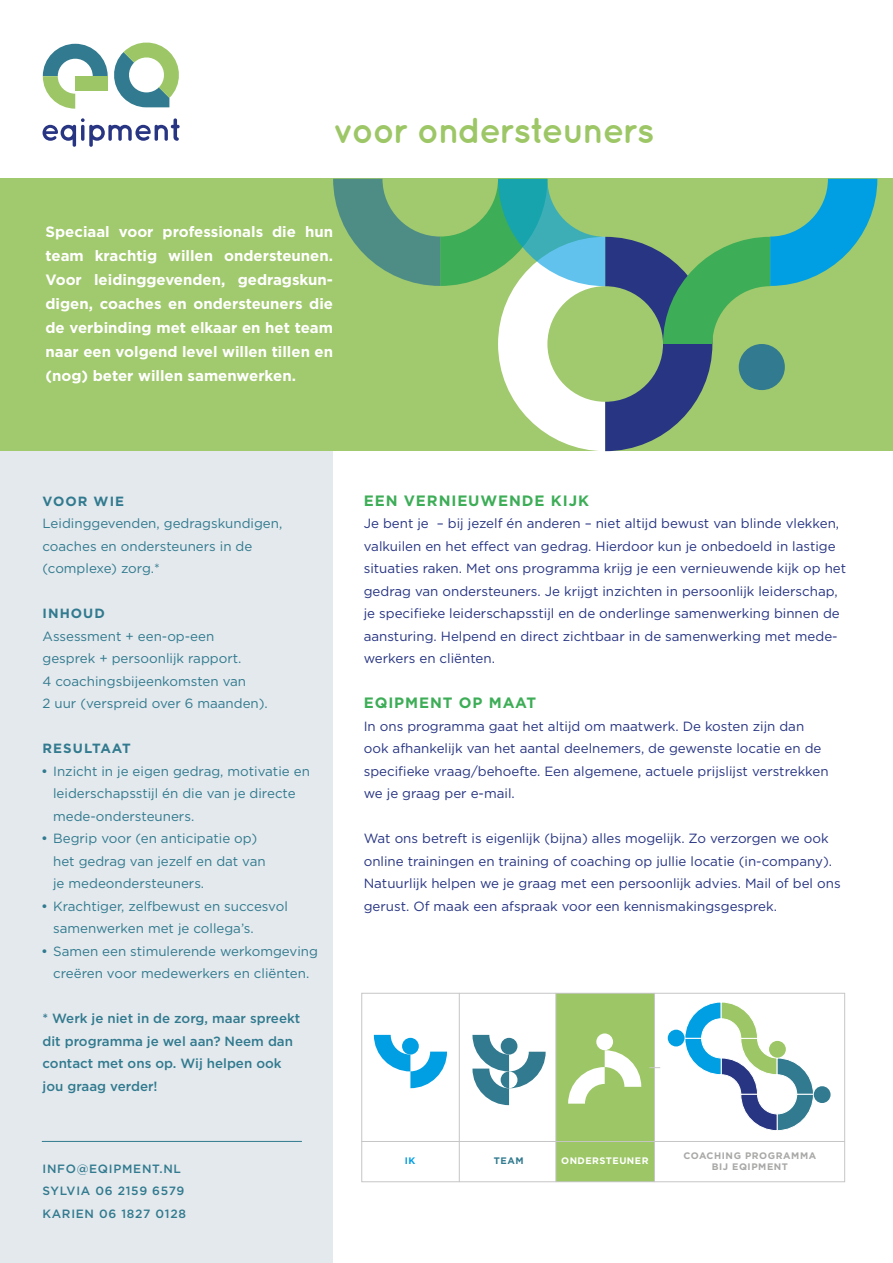
<style>
.page{position:relative;width:893px;height:1263px;background:#fff}
.page>*{position:absolute;margin:0;border:0;box-sizing:border-box;transform-origin:0 0}
.t1{font:700 36px "Quicksand";letter-spacing:-.055em;color:#9dc766}
.t2{font:700 15px/24px "Gotham";color:#fff;text-align:justify}
.t3{font:700 15px "Gotham";letter-spacing:.06em;color:#3dad57}
.t4{font:13.35px/22.5px "Gotham";color:#283583}
.t5{font:13.35px/22.5px "Gotham";color:#317a8f}
.t6{font:500 13.35px/22.5px "Gotham";color:#317a8f}
.t7{font:700 13.35px "Gotham";letter-spacing:.08em;color:#317a8f}
.t8{font:500 12px/22.5px "Gotham";letter-spacing:.06em;color:#317a8f}
.t9{font:700 9.45px/11.4px "Gotham";letter-spacing:.06em;color:#a8a8a7;text-align:center}
.t10{font:700 9.45px "Gotham";letter-spacing:.05em;color:#fff}
.t11{font:700 9.45px "Gotham";color:#317a8f}
.t12{font:700 9.45px "Gotham";color:#009fe3}
</style>
<div class="page">
<div style="left:0;top:179px;width:893px;height:272px;background:#a1c96d"></div>
<div style="left:0;top:451px;width:333px;height:812px;background:#e3e8ed"></div>
<svg style="left:43px;top:42px;width:136px;height:67px"></svg>
<div style="left:75px;top:76px;width:33px;height:14px;background:#9dc766"></div>
<svg style="left:43px;top:118px;width:137px;height:29px"></svg>
<hr style="left:42px;top:1141px;width:260px;height:1px;background:#317a8f">
<svg style="left:333px;top:179px;width:544px;height:272px"></svg>
<div style="left:556px;top:993px;width:99px;height:189px;background:#9dc766"></div>
<div style="left:361px;top:993px;width:484px;height:189px;border:1px solid #c6c6c6"></div>
<svg style="left:472px;top:1035px;width:74px;height:70px"></svg>
<div style="left:501px;top:1038px;width:16px;height:16px;background:#317a8f;border-radius:50%"></div>
<svg style="left:568px;top:1050px;width:73px;height:54px"></svg>
<div style="left:596px;top:1033px;width:17px;height:17px;background:#fff;border-radius:50%"></div>
<svg style="left:374px;top:1035px;width:73px;height:53px"></svg>
<div style="left:402px;top:1038px;width:17px;height:16px;background:#009fe3;border-radius:50%"></div>
<hr style="left:459px;top:993px;width:1px;height:189px;background:#c6c6c6">
<hr style="left:361px;top:1141px;width:484px;height:1px;background:#c6c6c6">
<hr style="left:555px;top:993px;width:1px;height:189px;background:#c6c6c6">
<hr style="left:654px;top:993px;width:1px;height:189px;background:#c6c6c6">
<svg style="left:684px;top:1002px;width:130px;height:129px"></svg>
<div style="left:814px;top:1086px;width:17px;height:17px;background:#317a8f;border-radius:50%"></div>
<div style="left:769px;top:1041px;width:17px;height:17px;background:#9dc766;border-radius:50%"></div>
<div style="left:668px;top:1030px;width:16px;height:16px;background:#009fe3;border-radius:50%"></div>
<h1 class="t1" style="left:333px;top:109px;width:323px">voor ondersteuners</h1>
<p class="t2" style="left:46px;top:219px;width:289px">Speciaal voor professionals die hun team krachtig willen ondersteunen.<br>Voor leidinggevenden, gedragskun&shy;digen, coaches en ondersteuners die de verbinding met elkaar en het team naar een volgend level willen tillen en (nog) beter willen samenwerken.</p>
<p class="t7" style="left:43px;top:493px;width:83px">VOOR WIE</p>
<p class="t5" style="left:43px;top:512px;width:241px">Leidinggevenden, gedragskundigen, coaches en ondersteuners in de (complexe) zorg.*</p>
<p class="t7" style="left:43px;top:606px;width:64px">INHOUD</p>
<p class="t5" style="left:43px;top:624px;width:227px">Assessment + een-op-een gesprek + persoonlijk rapport.<br>4 coachingsbijeenkomsten van<br>2 uur (verspreid over 6 maanden).</p>
<p class="t7" style="left:43px;top:741px;width:90px">RESULTAAT</p>
<p class="t5" style="left:53px;top:759px;width:258px;text-indent:-11px">● Inzicht in je eigen gedrag, motivatie en leiderschapsstijl én die van je directe mede-ondersteuners.</p>
<p class="t5" style="left:53px;top:827px;width:214px;text-indent:-11px">● Begrip voor (en anticipatie op) het gedrag van jezelf en dat van je medeondersteuners.</p>
<p class="t5" style="left:53px;top:894px;width:236px;text-indent:-11px">● Krachtiger, zelfbewust en succesvol samenwerken met je collega’s.</p>
<p class="t5" style="left:43px;top:939px;width:277px;text-align:center">● Samen een stimulerende werkomgeving creëren voor medewerkers en cliënten.</p>
<p class="t6" style="left:43px;top:1007px;width:259px">* Werk je niet in de zorg, maar spreekt dit programma je wel aan? Neem dan contact met ons op. Wij helpen ook jou graag verder!</p>
<p class="t8" style="left:43px;top:1157px;width:145px">INFO@EQIPMENT.NL<br>SYLVIA 06 2159 6579<br>KARIEN 06 1827 0128</p>
<p class="t3" style="left:364px;top:492px;width:227px">EEN VERNIEUWENDE KIJK</p>
<p class="t4" style="left:364px;top:512px;width:484px">Je bent je – bij jezelf én anderen – niet altijd bewust van blinde vlekken, valkuilen en het effect van gedrag. Hierdoor kun je onbedoeld in lastige situaties raken. Met ons programma krijg je een vernieuwende kijk op het gedrag van ondersteuners. Je krijgt inzichten in persoonlijk leiderschap, je specifieke leiderschapsstijl en de onderlinge samenwerking binnen de aansturing. Helpend en direct zichtbaar in de samenwerking met mede&shy;werkers en cliënten.</p>
<p class="t3" style="left:364px;top:694px;width:174px">EQIPMENT OP MAAT</p>
<p class="t4" style="left:364px;top:714px;width:466px">In ons programma gaat het altijd om maatwerk. De kosten zijn dan ook afhankelijk van het aantal deelnemers, de gewenste locatie en de specifieke vraag/behoefte. Een algemene, actuele prijslijst verstrekken we je graag per e-mail.</p>
<p class="t4" style="left:364px;top:827px;width:478px">Wat ons betreft is eigenlijk (bijna) alles mogelijk. Zo verzorgen we ook online trainingen en training of coaching op jullie locatie (in-company).<br>Natuurlijk helpen we je graag met een persoonlijk advies. Mail of bel ons gerust. Of maak een afspraak voor een kennismakingsgesprek.</p>
<p class="t12" style="left:405px;top:1155px;width:12px">IK</p>
<p class="t11" style="left:494px;top:1155px;width:31px">TEAM</p>
<p class="t10" style="left:561px;top:1155px;width:89px">ONDERSTEUNER</p>
<p class="t9" style="left:683px;top:1149px;width:134px">COACHING PROGRAMMA<br>BIJ EQIPMENT</p>
</div>
